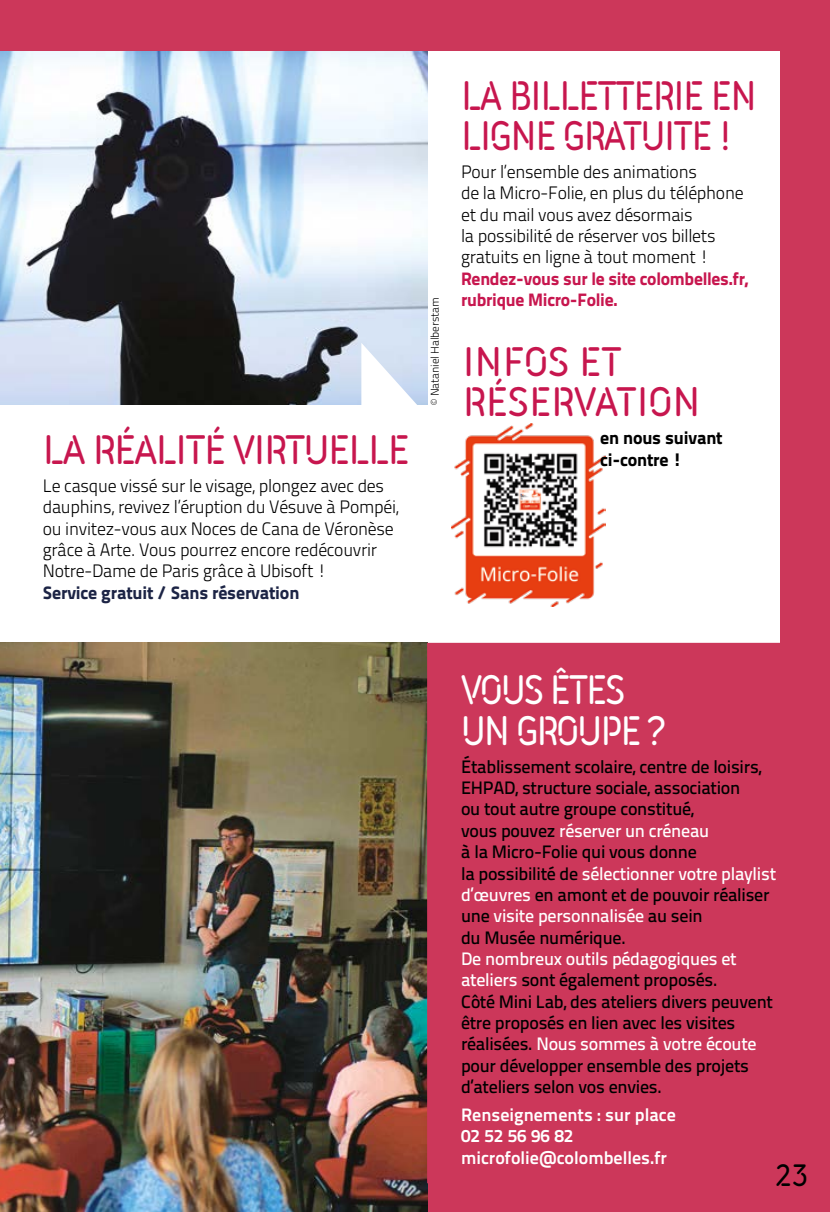
<style>
.page{position:relative;width:830px;height:1212px;background:#fff}
.page>*{position:absolute;margin:0;border:0;box-sizing:border-box;transform-origin:0 0}
.t1{font:500 45px/40.5px "Iconic Stencil";letter-spacing:-.03em;color:#c7164e;scale:.94 1}
.t2{font:500 45px/40.5px "Iconic Stencil";color:#c7164e}
.t3{font:500 45px "Iconic Stencil";letter-spacing:-.03em;color:#c7164e}
.t4{font:500 45px/40.5px "Iconic Stencil";letter-spacing:-.04em;color:#fff;scale:.94 1}
.t5{font:500 33.75px "Iconic Stencil";color:#000}
.t6{font:18px/21.4px "Titillium Text 14 L 600 wt";letter-spacing:-.015em;color:#000}
.t7{font:18px/21.4px "Titillium Text 14 L 250 wt";letter-spacing:-.015em;color:#000}
.t8{font:18px/21.4px "Titillium Text 14 L 800 wt";color:#fff}
.t9{font:18px/21.4px "Titillium Text 14 L 999 wt";letter-spacing:-.015em;color:#c7164e}
.t10{font:18px "Titillium Text 14 L 999 wt";letter-spacing:-.01em;color:#1c2445}
.t11{font:18px/21.4px "Titillium Text 14 L 999 wt";letter-spacing:-.01em;color:#000}
.t12{font:11.25px "Titillium Text 14 L 250 wt";letter-spacing:-.01em;color:#000}
.s1{color:#fff}
</style>
<div class="page">
<div style="left:0;top:0;width:829px;height:1212px;background:#cc375a"></div>
<div style="left:0;top:51px;width:779px;height:1109px;background:#fff"></div>
<img style="left:0;top:643px;width:427px;height:569px">
<img style="left:0;top:51px;width:427px;height:354px">
<svg style="left:361px;top:343px;width:58px;height:62px"></svg>
<div style="left:427px;top:643px;width:352px;height:540px;background:#cc375a"></div>
<img style="left:451px;top:424px;width:154px;height:182px">
<img style="left:474px;top:448px;width:105px;height:103px">
<h1 class="t3" style="left:43px;top:419px;width:368px">LA RÉALITÉ VIRTUELLE</h1>
<p class="t7" style="left:43px;top:475px;width:357px">Le casque vissé sur le visage, plongez avec des dauphins, revivez l’éruption du Vésuve à Pompéi, ou invitez-vous aux Noces de Cana de Véronèse grâce à Arte. Vous pourrez encore redécouvrir Notre-Dame de Paris grâce à Ubisoft !</p>
<p class="t10" style="left:43px;top:581px;width:258px">Service gratuit / Sans réservation</p>
<p class="t12" style="left:428px;top:405px;width:109px;rotate:-90deg">© Nataniel Halberstam</p>
<h1 class="t1" style="left:461px;top:71px;width:316px">LA BILLETTERIE EN<br>LIGNE GRATUITE !</h1>
<p class="t7" style="left:461px;top:161px;width:284px">Pour l’ensemble des animations<br>de la Micro-Folie, en plus du téléphone et du mail vous avez désormais<br>la possibilité de réserver vos billets gratuits en ligne à tout moment !</p>
<p class="t9" style="left:461px;top:267px;width:288px">Rendez-vous sur le site colombelles.fr, rubrique Micro-Folie.</p>
<h1 class="t2" style="left:462px;top:338px;width:239px">INFOS ET<br>RÉSERVATION</h1>
<p class="t11" style="left:600px;top:427px;width:124px">en nous suivant ci-contre !</p>
<h1 class="t4" style="left:461px;top:666px;width:219px">VOUS ÊTES<br>UN GROUPE ?</h1>
<p class="t6" style="left:461px;top:755px;width:316px">Établissement scolaire, centre de loisirs, EHPAD, structure sociale, association<br>ou tout autre groupe constitué,<br>vous pouvez <span class="s1">réserver un créneau<br></span>à la Micro-Folie qui vous donne<br>la possibilité de <span class="s1">sélectionner votre playlist d’œuvres</span> en amont et de pouvoir réaliser une <span class="s1">visite personnalisée</span> au sein<br>du Musée numérique.</p>
<p class="t6" style="left:461px;top:948px;width:313px"><span class="s1">De nombreux outils pédagogiques et ateliers</span> sont également proposés.<br>Côté Mini Lab, des ateliers divers peuvent être proposés en lien avec les visites réalisées. <span class="s1">Nous sommes à votre écoute </span>pour développer ensemble des projets d’ateliers selon vos envies.</p>
<p class="t8" style="left:461px;top:1104px;width:216px">Renseignements : sur place<br>02 52 56 96 82 microfolie@colombelles.fr</p>
<h2 class="t5" style="left:775px;top:1152px;width:33px">23</h2>
</div>
